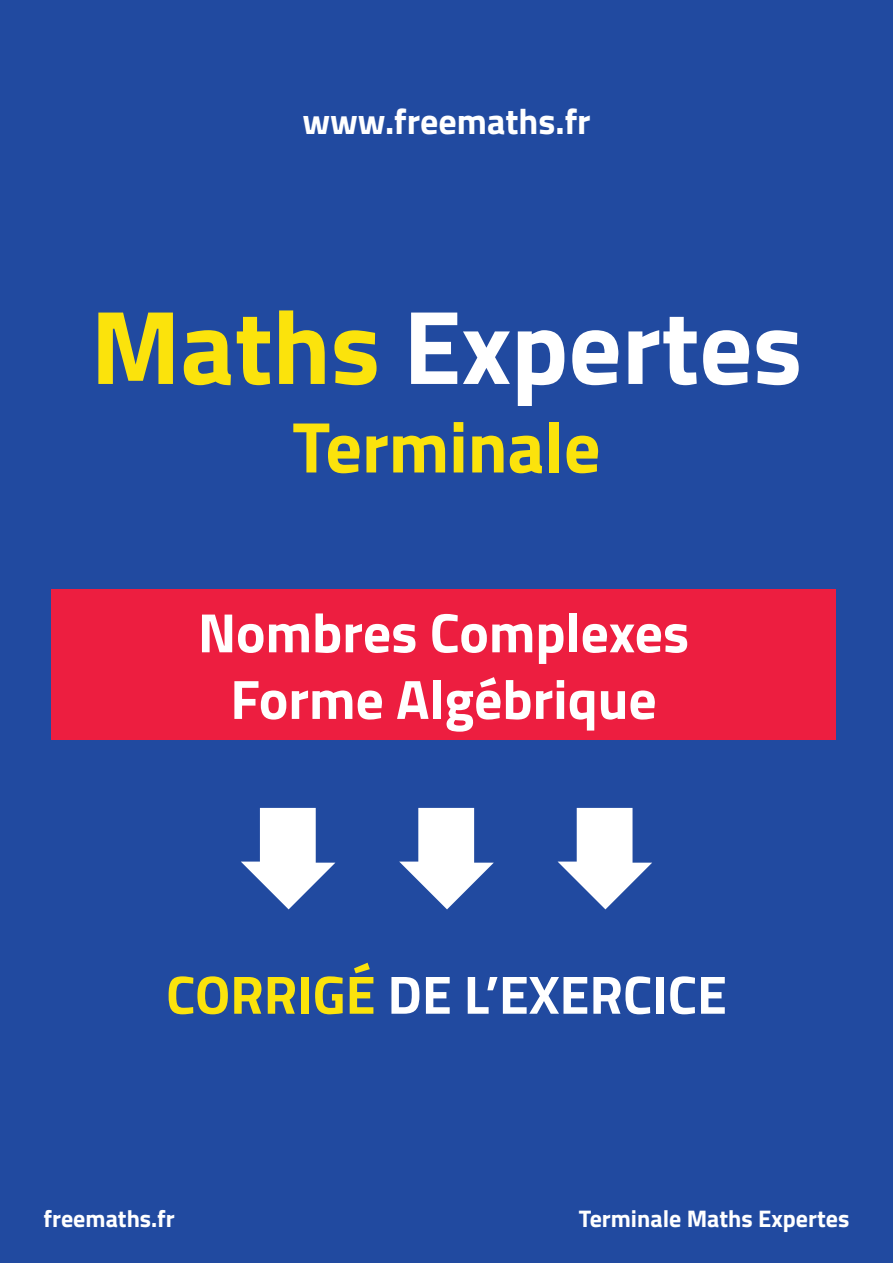
<style>
.page{position:relative;width:893px;height:1263px;background:#214aa0}
.page>*{position:absolute;margin:0;border:0;box-sizing:border-box;transform-origin:0 0}
.t1{font:700 105px "Titillium";color:#fff}
.t2{font:700 72px "Titillium";color:#fbe30c}
.t3{font:700 55.5px "Titillium";color:#fff}
.t4{font:700 54px "Titillium";color:#fff}
.t5{font:700 36px "Titillium";color:#fff}
.t6{font:700 24px "Titillium";color:#fff}
.s1{color:#fbe30c}
</style>
<div class="page">
<svg style="left:241px;top:808px;width:94px;height:101px"></svg>
<svg style="left:399px;top:808px;width:95px;height:101px"></svg>
<svg style="left:558px;top:808px;width:94px;height:101px"></svg>
<div style="left:51px;top:589px;width:785px;height:151px;background:#ed1e40"></div>
<h3 class="t5" style="left:302px;top:94px;width:290px">www.freemaths.fr</h3>
<h1 class="t1" style="left:91px;top:267px;width:713px"><span class="s1">Maths</span> Expertes</h1>
<h2 class="t2" style="left:292px;top:392px;width:310px">Terminale</h2>
<p class="t3" style="left:198px;top:590px;width:493px">Nombres Complexes</p>
<p class="t3" style="left:230px;top:657px;width:428px">Forme Algébrique</p>
<p class="t4" style="left:166px;top:953px;width:562px"><span class="s1">CORRIGÉ</span> DE L’EXERCICE</p>
<p class="t6" style="left:44px;top:1200px;width:133px">freemaths.fr</p>
<p class="t6" style="left:579px;top:1200px;width:272px">Terminale Maths Expertes</p>
</div>
